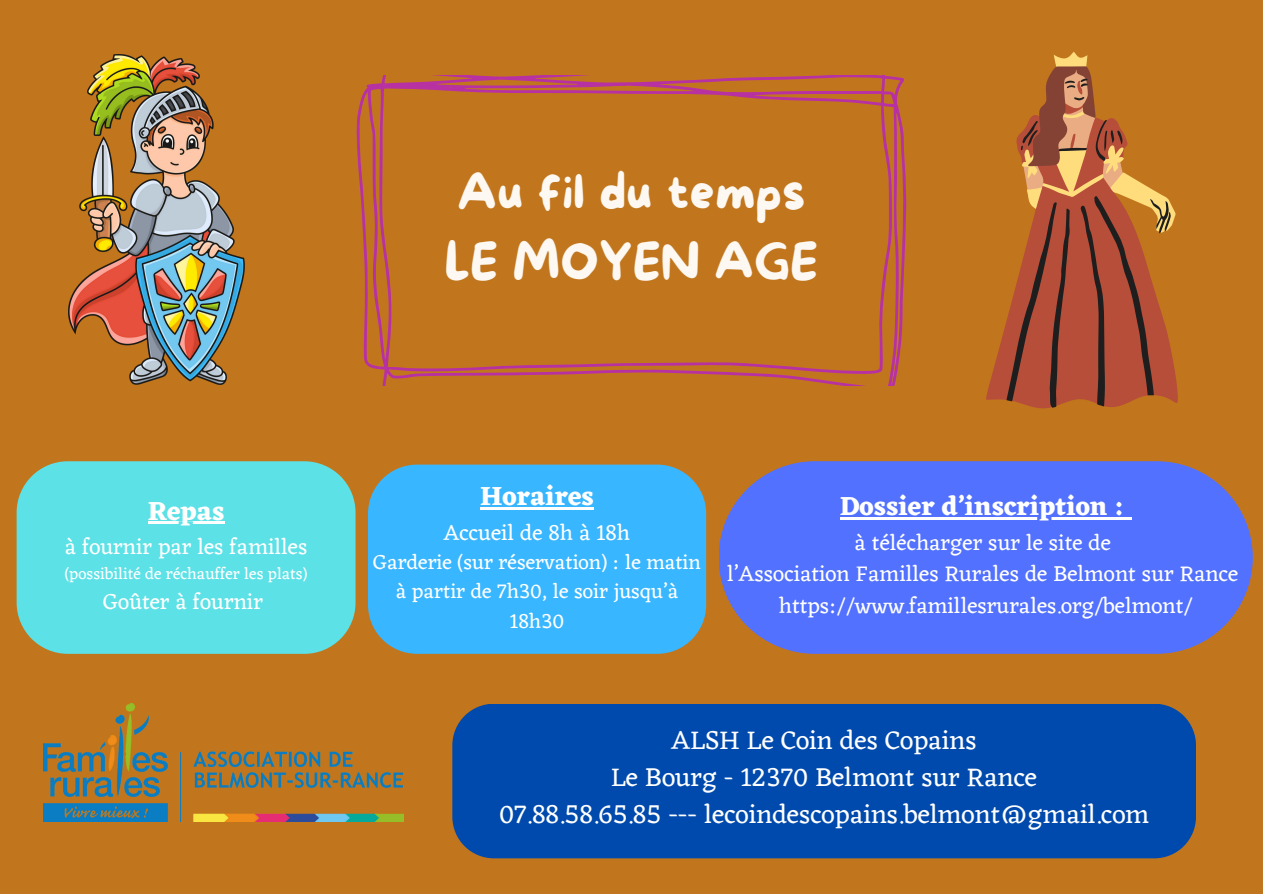
<style>
.page{position:relative;width:1263px;height:894px;background:#fff}
.page>*{position:absolute;margin:0;border:0;box-sizing:border-box;transform-origin:0 0}
.t1{font:49.5px/68.7px "More Sugar";color:#fdf8f1}
.t2{font:27px/37.2px "Eczar";color:#fff;text-align:center}
.t3{font:700 27px "Eczar";color:#fff}
.t4{font:22.5px/31.5px "Eczar";color:#fff;text-align:center}
.t5{font:21px/29.2px "Eczar";color:#fff;text-align:center}
.t6{font:16.5px "Eczar";color:#fff}
</style>
<div class="page">
<div style="left:0;top:0;width:1263px;height:893px;background:#c1761d"></div>
<div style="left:17px;top:461px;width:339px;height:192px;background:#5ce1e6"></div>
<hr style="left:148px;top:521px;width:76px;height:3px;background:#fff">
<div style="left:368px;top:464px;width:338px;height:189px;background:#38b6ff;border-radius:49px"></div>
<hr style="left:480px;top:507px;width:114px;height:2px;background:#fff">
<svg style="left:719px;top:461px;width:533px;height:192px;background:#5a71ed"></svg>
<hr style="left:840px;top:517px;width:284px;height:2px;background:#fff">
<svg style="left:1124px;top:517px;width:7px;height:2px"></svg>
<img style="left:43px;top:703px;width:360px;height:118px">
<div style="left:452px;top:704px;width:744px;height:154px;background:#004aad"></div>
<svg style="left:357px;top:76px;width:549px;height:309px"></svg>
<img style="left:69px;top:55px;width:175px;height:329px">
<svg style="left:986px;top:324px;width:192px;height:84px"></svg>
<svg style="left:1048px;top:52px;width:128px;height:174px"></svg>
<svg style="left:1006px;top:79px;width:165px;height:328px;fill:#b74e39"></svg>
<h3 class="t1" style="left:444px;top:161px;width:375px">Au fil du temps<br>LE MOYEN AGE</h3>
<p class="t3" style="left:148px;top:494px;width:78px">Repas</p>
<p class="t4" style="left:65px;top:531px;width:244px">à fournir par les familles</p>
<h1 class="t6" style="left:65px;top:563px;width:244px">(possibilité de réchauffer les plats)</h1>
<p class="t4" style="left:103px;top:585px;width:161px">Goûter à fournir</p>
<p class="t3" style="left:480px;top:479px;width:115px">Horaires</p>
<p class="t4" style="left:444px;top:516px;width:188px">Accueil de 8h à 18h</p>
<p class="t5" style="left:373px;top:547px;width:329px">Garderie (sur réservation) : le matin à partir de 7h30, le soir jusqu’à<br>18h30</p>
<p class="t3" style="left:840px;top:489px;width:286px">Dossier d’inscription :</p>
<p class="t4" style="left:727px;top:526px;width:513px">à télécharger sur le site de<br>l’Association Familles Rurales de Belmont sur Rance https://www.famillesrurales.org/belmont/</p>
<p class="t2" style="left:499px;top:720px;width:652px">ALSH Le Coin des Copains<br>Le Bourg - 12370 Belmont sur Rance<br>07.88.58.65.85 --- lecoindescopains.belmont@gmail.com</p>
</div>
